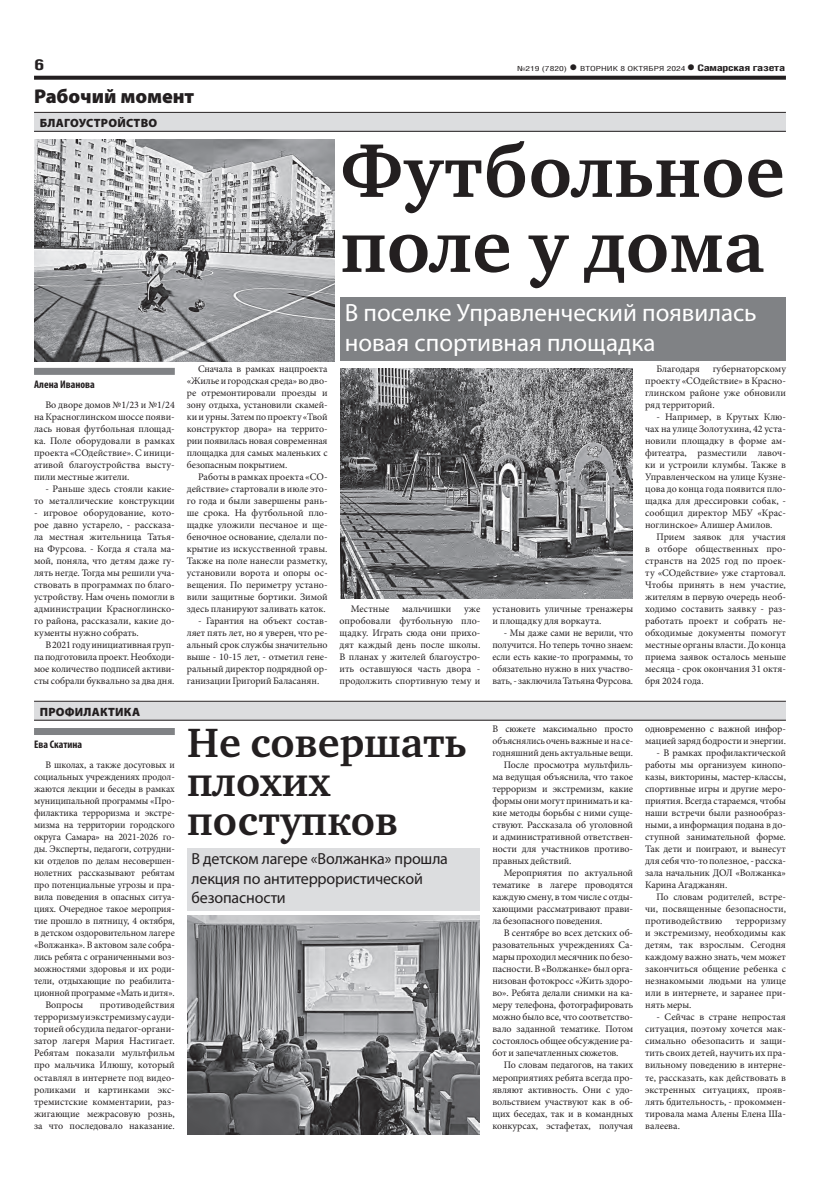
<style>
.page{position:relative;width:820px;height:1191px;background:#fff}
.page>*{position:absolute;margin:0;border:0;box-sizing:border-box;transform-origin:0 0}
.заголовок{font:700 74.7px/75px "Charter C";color:#231f20}
.заголовок-2{font:700 42px/39px "Charter C";color:#231f20}
.подзаголовок__копия{font:25px/30px "Myriad Pro";color:#fff}
.рубрика{font:900 20px "Myriad Pro";letter-spacing:-.005em;color:#231f20}
.подзаголовок__копия-2{font:16px/19.2px "Myriad Pro";letter-spacing:-.01em;color:#231f20}
.t1{font:700 15px "Helios Cond";color:#231f20;scale:1.4 1}
.надзаголовок{font:900 12px "Myriad Pro";letter-spacing:.02em;color:#231f20}
.автор_чб{font:700 condensed 11px "Myriad Pro";color:#231f20}
.ОСНОВНОЙ__копия__11{font:10px/12px "Minion Pro";letter-spacing:-.005em;color:#231f20;text-align:justify}
.t2{font:700 9px "Helios Cond";letter-spacing:-.02em;color:#231f20;scale:1.4 1}
.t3{font:7px "Helios Cond";color:#231f20;scale:1.4 1}
.s1{font-weight:700;font-size:16px}
.s2{font-size:16px}
</style>
<div class="page">
<svg style="left:34px;top:76px;width:751px;height:4px;fill:#231f20"></svg>
<div style="left:34px;top:702px;width:751px;height:18px;background:#dcdddf"></div>
<hr style="left:34px;top:701px;width:751px;height:1px;background:#231f20">
<hr style="left:34px;top:720px;width:751px;height:1px;background:#231f20">
<div style="left:34px;top:728px;width:141px;height:7px;background:#808285"></div>
<div style="left:187px;top:848px;width:292px;height:62px;background:#dcdddf"></div>
<div style="left:34px;top:113px;width:751px;height:19px;background:#dcdddf"></div>
<hr style="left:34px;top:112px;width:751px;height:1px;background:#231f20">
<hr style="left:34px;top:131px;width:751px;height:1px;background:#231f20">
<div style="left:34px;top:368px;width:141px;height:7px;background:#808285"></div>
<div style="left:340px;top:298px;width:445px;height:63px;background:#808285"></div>
<img style="left:34px;top:140px;width:300px;height:221px">
<img style="left:340px;top:369px;width:292px;height:230px">
<img style="left:187px;top:916px;width:292px;height:218px">
<p class="t1" style="left:34px;top:55px;width:9px">6</p>
<p class="t3" style="left:517px;top:64px;width:122px">№219 (7820) <span class="s1">•</span> ВТОРНИК 8 ОКТЯБРЯ 2024</p>
<p class="t2" style="left:686px;top:62px;width:72px"><span class="s2">•</span> Самарская газета</p>
<p class="рубрика" style="left:34px;top:85px;width:162px">Рабочий момент</p>
<p class="надзаголовок" style="left:40px;top:116px;width:119px">БЛАГОУСТРОЙСТВО</p>
<p class="автор_чб" style="left:34px;top:378px;width:62px">Алена Иванова</p>
<p class="ОСНОВНОЙ__копия__11" style="left:34px;top:399px;width:142px;text-indent:11px">Во дворе домов №1/23 и №1/24 на Красноглинском шоссе появи&shy;лась новая футбольная площад&shy;ка. Поле оборудовали в рамках проекта «СОдействие». С иници&shy;ативой благоустройства высту&shy;пили местные жители.</p>
<p class="ОСНОВНОЙ__копия__11" style="left:34px;top:483px;width:142px;text-align:right">- Раньше здесь стояли какие&shy;то металлические конструкции</p>
<p class="ОСНОВНОЙ__копия__11" style="left:34px;top:507px;width:142px">- игровое оборудование, кото&shy;рое давно устарело, - рассказа&shy;ла местная жительница Татья&shy;на Фурсова. - Когда я стала ма&shy;мой, поняла, что детям даже гу&shy;лять негде. Тогда мы решили уча&shy;ствовать в программах по благо&shy;устройству. Нам очень помогли в администрации Красноглинско&shy;го района, рассказали, какие до&shy;кументы нужно собрать.</p>
<p class="ОСНОВНОЙ__копия__11" style="left:34px;top:639px;width:142px;text-indent:11px">В 2021 году инициативная груп&shy;па подготовила проект. Необходи&shy;мое количество подписей активи&shy;сты собрали буквально за два дня.</p>
<p class="надзаголовок" style="left:40px;top:705px;width:102px">ПРОФИЛАКТИКА</p>
<p class="автор_чб" style="left:34px;top:738px;width:50px">Ева Скатина</p>
<p class="ОСНОВНОЙ__копия__11" style="left:34px;top:759px;width:142px;text-indent:11px">В школах, а также досуговых и социальных учреждениях продол&shy;жаются лекции и беседы в рамках муниципальной программы «Про&shy;филактика терроризма и экстре&shy;мизма на территории городского округа Самара» на 2021-2026 го&shy;ды. Эксперты, педагоги, сотрудни&shy;ки отделов по делам несовершен&shy;нолетних рассказывают ребятам про потенциальные угрозы и пра&shy;вила поведения в опасных ситуа&shy;циях. Очередное такое мероприя&shy;тие прошло в пятницу, 4 октября, в детском оздоровительном лагере «Волжанка». В актовом зале собра&shy;лись ребята с ограниченными воз&shy;можностями здоровья и их роди&shy;тели, отдыхающие по реабилита&shy;ционной программе «Мать и дитя».</p>
<p class="ОСНОВНОЙ__копия__11" style="left:45px;top:999px;width:39px">Вопросы</p>
<p class="ОСНОВНОЙ__копия__11" style="left:34px;top:999px;width:142px;text-indent:66px">противодействия терроризму и экстремизму с ауди&shy;торией обсудила педагог-органи&shy;затор лагеря Мария Настигает.<br>Ребятам показали мультфильм про мальчика Илюшу, который оставлял в интернете под видео&shy;роликами и картинками экс&shy;тремистские комментарии, раз&shy;жигающие межрасовую рознь, за что последовало наказание.</p>
<p class="ОСНОВНОЙ__копия__11" style="left:187px;top:363px;width:142px;text-indent:11px">Сначала в рамках нацпроекта «Жилье и городская среда» во дво&shy;ре отремонтировали проезды и зону отдыха, установили скамей&shy;ки и урны. Затем по проекту «Твой конструктор двора» на террито&shy;рии появилась новая современная площадка для самых маленьких с безопасным покрытием.</p>
<p class="ОСНОВНОЙ__копия__11" style="left:187px;top:471px;width:142px;text-indent:11px">Работы в рамках проекта «СО&shy;действие» стартовали в июле это&shy;го года и были завершены рань&shy;ше срока. На футбольной пло&shy;щадке уложили песчаное и ще&shy;беночное основание, сделали по&shy;крытие из искусственной травы.<br>Также на поле нанесли разметку, установили ворота и опоры ос&shy;вещения. По периметру устано&shy;вили защитные бортики. Зимой здесь планируют заливать каток.</p>
<p class="ОСНОВНОЙ__копия__11" style="left:187px;top:615px;width:142px;text-indent:11px">- Гарантия на объект состав&shy;ляет пять лет, но я уверен, что ре&shy;альный срок службы значительно выше - 10-15 лет, - отметил гене&shy;ральный директор подрядной ор&shy;ганизации Григорий Баласанян.</p>
<p class="заголовок" style="left:340px;top:135px;width:445px">Футбольное поле у дома</p>
<p class="подзаголовок__копия" style="left:344px;top:297px;width:413px">В поселке Управленческий появилась новая спортивная площадка</p>
<p class="ОСНОВНОЙ__копия__11" style="left:351px;top:603px;width:40px">Местные</p>
<p class="ОСНОВНОЙ__копия__11" style="left:402px;top:603px;width:51px">мальчишки</p>
<p class="ОСНОВНОЙ__копия__11" style="left:339px;top:603px;width:142px;text-indent:124px">уже опробовали футбольную пло&shy;щадку. Играть сюда они прихо&shy;дят каждый день после школы.<br>В планах у жителей благоустро&shy;ить оставшуюся часть двора - продолжить спортивную тему и</p>
<p class="ОСНОВНОЙ__копия__11" style="left:492px;top:603px;width:142px">установить уличные тренажеры и площадку для воркаута.</p>
<p class="ОСНОВНОЙ__копия__11" style="left:492px;top:627px;width:142px;text-indent:11px">- Мы даже сами не верили, что получится. Но теперь точно знаем: если есть какие-то программы, то обязательно нужно в них участво&shy;вать, - заключила Татьяна Фурсова.</p>
<p class="ОСНОВНОЙ__копия__11" style="left:645px;top:363px;width:142px;text-indent:67px">губернаторскому проекту «СОдействие» в Красно&shy;глинском районе уже обновили ряд территорий.</p>
<p class="ОСНОВНОЙ__копия__11" style="left:645px;top:411px;width:142px;text-indent:11px">- Например, в Крутых Клю&shy;чах на улице Золотухина, 42 уста&shy;новили площадку в форме ам&shy;фитеатра, разместили лавоч&shy;ки и устроили клумбы. Также в Управленческом на улице Кузне&shy;цова до конца года появится пло&shy;щадка для дрессировки собак, - сообщил директор МБУ «Крас&shy;ноглинское» Алишер Амилов.</p>
<p class="ОСНОВНОЙ__копия__11" style="left:645px;top:531px;width:142px;text-indent:11px">Прием заявок для участия в отборе общественных про&shy;странств на 2025 год по проек&shy;ту «СОдействие» уже стартовал.<br>Чтобы принять в нем участие, жителям в первую очередь необ&shy;ходимо составить заявку - раз&shy;работать проект и собрать не&shy;обходимые документы помогут местные органы власти. До конца приема заявок осталось меньше месяца - срок окончания 31 октя&shy;бря 2024 года.</p>
<p class="ОСНОВНОЙ__копия__11" style="left:656px;top:363px;width:45px">Благодаря</p>
<p class="заголовок-2" style="left:187px;top:723px;width:281px">Не совершать плохих поступков</p>
<p class="подзаголовок__копия-2" style="left:191px;top:849px;width:258px">В детском лагере «Волжанка» прошла лекция по антитеррористической безопасности</p>
<p class="ОСНОВНОЙ__копия__11" style="left:492px;top:723px;width:142px">В сюжете максимально просто объяснялись очень важные и на се&shy;годняшний день актуальные вещи.</p>
<p class="ОСНОВНОЙ__копия__11" style="left:492px;top:759px;width:142px;text-indent:11px">После просмотра мультфиль&shy;ма ведущая объяснила, что такое терроризм и экстремизм, какие формы они могут принимать и ка&shy;кие методы борьбы с ними суще&shy;ствуют. Рассказала об уголовной и административной ответствен&shy;ности для участников противо&shy;правных действий.</p>
<p class="ОСНОВНОЙ__копия__11" style="left:492px;top:867px;width:142px;text-indent:11px">Мероприятия по актуальной тематике в лагере проводятся каждую смену, в том числе с отды&shy;хающими рассматривают прави&shy;ла безопасного поведения.</p>
<p class="ОСНОВНОЙ__копия__11" style="left:492px;top:927px;width:142px;text-indent:11px">В сентябре во всех детских об&shy;разовательных учреждениях Са&shy;мары проходил месячник по безо&shy;пасности. В «Волжанке» был орга&shy;низован фотокросс «Жить здоро&shy;во». Ребята делали снимки на ка&shy;меру телефона, фотографировать можно было все, что соответство&shy;вало заданной тематике. Потом состоялось общее обсуждение ра&shy;бот и запечатленных сюжетов.</p>
<p class="ОСНОВНОЙ__копия__11" style="left:492px;top:1059px;width:142px;text-indent:11px">По словам педагогов, на таких мероприятиях ребята всегда про&shy;являют активность. Они с удо&shy;вольствием участвуют как в об&shy;щих беседах, так и в командных конкурсах, эстафетах, получая</p>
<p class="ОСНОВНОЙ__копия__11" style="left:645px;top:723px;width:142px">одновременно с важной инфор&shy;мацией заряд бодрости и энергии.</p>
<p class="ОСНОВНОЙ__копия__11" style="left:645px;top:747px;width:142px;text-indent:11px">- В рамках профилактической работы мы организуем кинопо&shy;казы, викторины, мастер-классы, спортивные игры и другие меро&shy;приятия. Всегда стараемся, чтобы наши встречи были разнообраз&shy;ными, а информация подана в до&shy;ступной занимательной форме.<br>Так дети и поиграют, и вынесут для себя что-то полезное, - расска&shy;зала начальник ДОЛ «Волжанка» Карина Агаджанян.</p>
<p class="ОСНОВНОЙ__копия__11" style="left:645px;top:891px;width:142px;text-indent:11px">По словам родителей, встре&shy;чи, посвященные безопасности, противодействию</p>
<p class="ОСНОВНОЙ__копия__11" style="left:645px;top:915px;width:142px;text-indent:90px">терроризму и экстремизму, необходимы как детям, так взрослым. Сегодня каждому важно знать, чем может закончиться общение ребенка с незнакомыми людьми на улице или в интернете, и заранее при&shy;нять меры.</p>
<p class="ОСНОВНОЙ__копия__11" style="left:645px;top:1011px;width:142px;text-indent:11px">- Сейчас в стране непростая ситуация, поэтому хочется мак&shy;симально обезопасить и защи&shy;тить своих детей, научить их пра&shy;вильному поведению в интерне&shy;те, рассказать, как действовать в экстренных ситуациях, прояв&shy;лять бдительность, - прокоммен&shy;тировала мама Алены Елена Ша&shy;валеева.</p>
</div>
